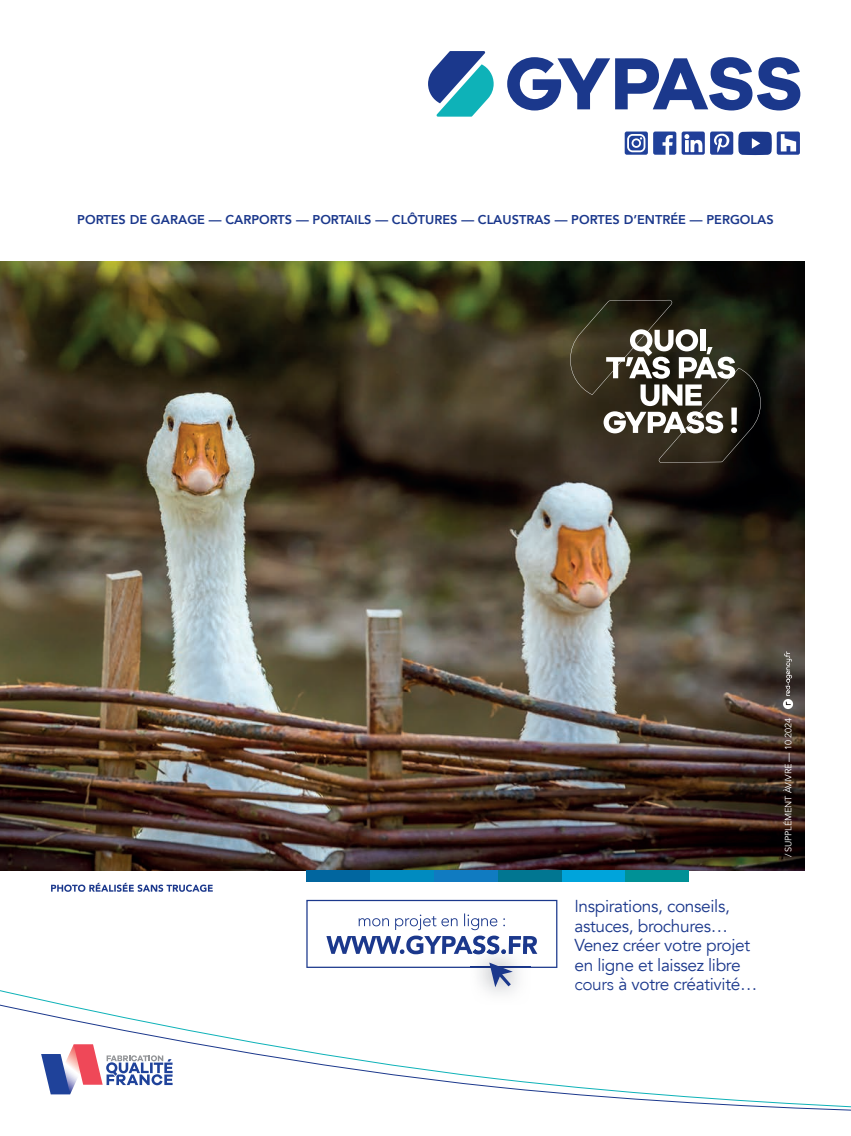
<style>
.page{position:relative;width:851px;height:1136px;background:#fff}
.page>*{position:absolute;margin:0;border:0;box-sizing:border-box;transform-origin:0 0}
.t1{font:17.25px/19.5px "Avenir";letter-spacing:-.02em;color:#1b388c}
.t2{font:800 12.75px "Avenir";color:#1b388c}
.t3{font:9.15px "Avenir";letter-spacing:-.02em;color:#fff}
.s1{font-weight:300}
</style>
<div class="page">
<img style="left:0;top:261px;width:804px;height:609px">
<div style="left:434px;top:870px;width:63px;height:11px;background:#107bc1"></div>
<div style="left:497px;top:870px;width:64px;height:11px;background:#017691"></div>
<div style="left:561px;top:870px;width:64px;height:11px;background:#00a4db"></div>
<div style="left:625px;top:870px;width:64px;height:11px;background:#009196"></div>
<div style="left:306px;top:870px;width:64px;height:11px;background:#01669f"></div>
<div style="left:370px;top:870px;width:64px;height:11px;background:#008bc0"></div>
<div style="left:624px;top:131px;width:23px;height:24px;background:linear-gradient(to bottom,#20419a,#20419a);border-radius:2px"></div>
<svg style="left:627px;top:134px;width:18px;height:18px"></svg>
<svg style="left:653px;top:131px;width:51px;height:24px"></svg>
<svg style="left:710px;top:131px;width:89px;height:24px"></svg>
<svg style="left:507px;top:57px;width:293px;height:53px"></svg>
<svg style="left:428px;top:51px;width:65px;height:66px"></svg>
<svg style="left:306px;top:899px;width:251px;height:25px"></svg>
<svg style="left:51px;top:882px;width:162px;height:9px"></svg>
<svg style="left:570px;top:300px;width:190px;height:163px;background:#4d493d"></svg>
<svg style="left:784px;top:651px;width:8px;height:44px"></svg>
<svg style="left:782px;top:699px;width:11px;height:10px"></svg>
<svg style="left:785px;top:701px;width:5px;height:4px"></svg>
<svg style="left:0;top:924px;width:850px;height:187px"></svg>
<p class="t2" style="left:77px;top:209px;width:698px">PORTES DE GARAGE — CARPORTS — PORTAILS — CLÔTURES — CLAUSTRAS — PORTES D’ENTRÉE — PERGOLAS</p>
<p class="t1" style="left:574px;top:896px;width:184px"><span class="s1">I</span>nspirations, conseils, astuces, brochures…<br>Venez créer votre projet en ligne et laissez libre <span class="s1">cours</span> à votre créativité…</p>
<p class="t3" style="left:782px;top:857px;width:141px;rotate:-90deg">/ SUPPLÉMENT ÀVIVRE — 10 2024</p>
</div>
